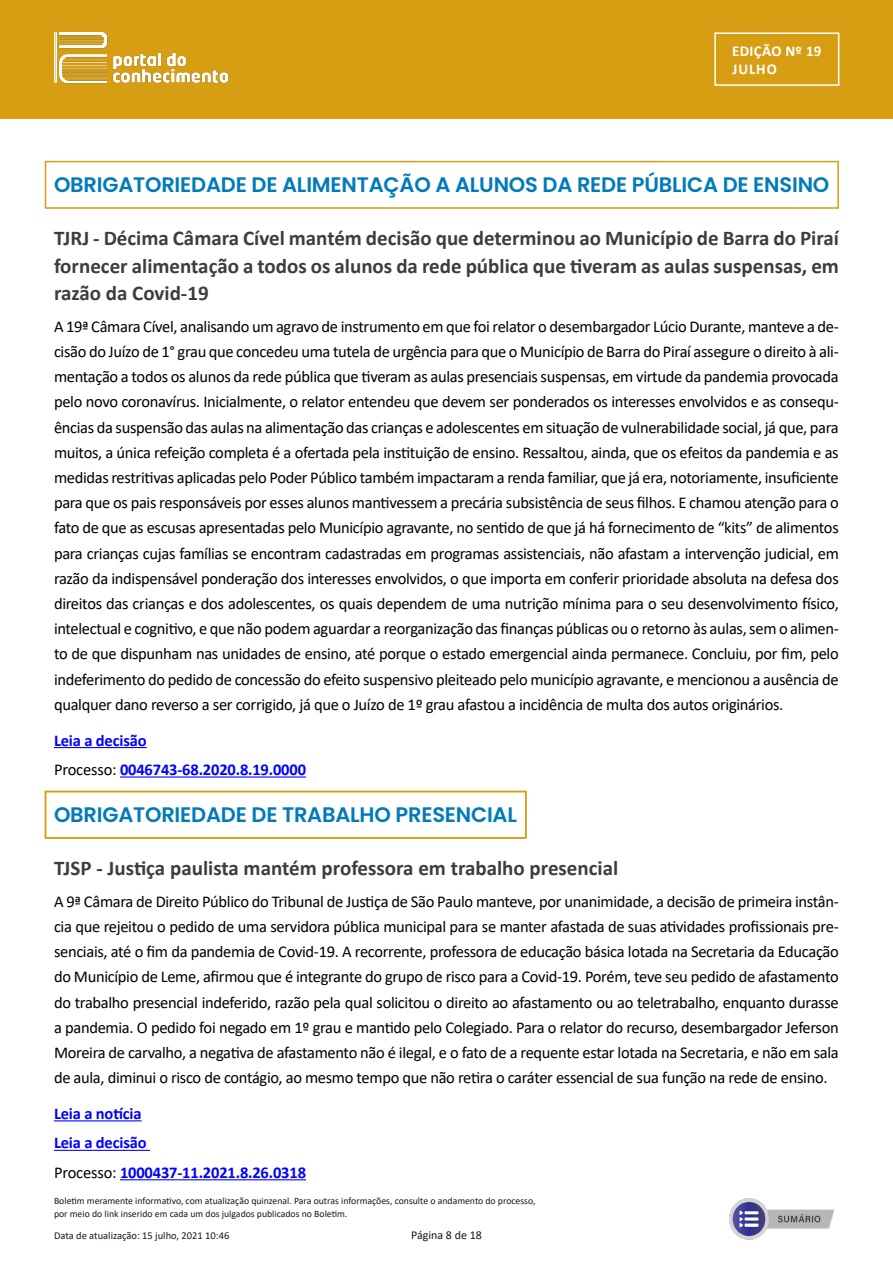
<style>
.page{position:relative;width:893px;height:1263px;background:#fff}
.page>*{position:absolute;margin:0;border:0;box-sizing:border-box;transform-origin:0 0}
.t1{font:700 21px/27.5px "Calibri";color:#3d3d3d;text-align:justify}
.t2{font:600 21px "Poppins";letter-spacing:-.01em;color:#007bb9}
.t3{font:16.5px/25.2px "Calibri";letter-spacing:-.02em;color:#000;text-align:justify}
.t4{font:700 16.5px/29.4px "Calibri";letter-spacing:-.01em;color:#00f}
.t5{font:700 15px/18px "Calibri";letter-spacing:.02em;color:#fff}
.t6{font:12px "Calibri";color:#131a22}
.t7{font:10.5px "Calibri";color:#131a22}
.t8{font:9.75px/12.3px "Calibri";color:#131a22}
.s1{font-weight:400;color:#000}
</style>
<div class="page">
<div style="left:0;top:0;width:893px;height:118px;background:#d89e13"></div>
<img style="left:55px;top:33px;width:173px;height:51px">
<div style="left:714px;top:32px;width:125px;height:54px;border:2px solid #fff"></div>
<div style="left:45px;top:161px;width:794px;height:48px;border:2px solid #d89e13"></div>
<hr style="left:54px;top:747px;width:93px;height:1px;background:#00f">
<hr style="left:120px;top:776px;width:186px;height:1px;background:#00f">
<div style="left:45px;top:791px;width:482px;height:48px;border:2px solid #d89e13"></div>
<hr style="left:54px;top:1120px;width:88px;height:1px;background:#00f">
<hr style="left:54px;top:1150px;width:96px;height:1px;background:#00f">
<hr style="left:120px;top:1179px;width:186px;height:1px;background:#00f">
<img style="left:729px;top:1198px;width:105px;height:42px">
<p class="t5" style="left:732px;top:42px;width:91px">EDIÇÃO Nº 19<br>JULHO</p>
<p class="t2" style="left:54px;top:173px;width:777px">OBRIGATORIEDADE DE ALIMENTAÇÃO A ALUNOS DA REDE PÚBLICA DE ENSINO</p>
<p class="t1" style="left:54px;top:224px;width:786px">TJRJ - Décima Câmara Cível mantém decisão que determinou ao Município de Barra do Piraí fornecer alimentação a todos os alunos da rede pública que tiveram as aulas suspensas, em razão da Covid-19</p>
<p class="t3" style="left:54px;top:313px;width:786px">A 19ª Câmara Cível, analisando um agravo de instrumento em que foi relator o desembargador Lúcio Durante, manteve a de&shy;cisão do Juízo de 1° grau que concedeu uma tutela de urgência para que o Município de Barra do Piraí assegure o direito à ali&shy;mentação a todos os alunos da rede pública que tiveram as aulas presenciais suspensas, em virtude da pandemia provocada pelo novo coronavírus. Inicialmente, o relator entendeu que devem ser ponderados os interesses envolvidos e as consequ&shy;ências da suspensão das aulas na alimentação das crianças e adolescentes em situação de vulnerabilidade social, já que, para muitos, a única refeição completa é a ofertada pela instituição de ensino. Ressaltou, ainda, que os efeitos da pandemia e as medidas restritivas aplicadas pelo Poder Público também impactaram a renda familiar, que já era, notoriamente, insuficiente para que os pais responsáveis por esses alunos mantivessem a precária subsistência de seus filhos. E chamou atenção para o fato de que as escusas apresentadas pelo Município agravante, no sentido de que já há fornecimento de “kits” de alimentos para crianças cujas famílias se encontram cadastradas em programas assistenciais, não afastam a intervenção judicial, em razão da indispensável ponderação dos interesses envolvidos, o que importa em conferir prioridade absoluta na defesa dos direitos das crianças e dos adolescentes, os quais dependem de uma nutrição mínima para o seu desenvolvimento físico, intelectual e cognitivo, e que não podem aguardar a reorganização das finanças públicas ou o retorno às aulas, sem o alimen&shy;to de que dispunham nas unidades de ensino, até porque o estado emergencial ainda permanece. Concluiu, por fim, pelo indeferimento do pedido de concessão do efeito suspensivo pleiteado pelo município agravante, e mencionou a ausência de qualquer dano reverso a ser corrigido, já que o Juízo de 1º grau afastou a incidência de multa dos autos originários.</p>
<p class="t4" style="left:54px;top:725px;width:254px">Leia a decisão<br><span class="s1">Processo:</span> 0046743-68.2020.8.19.0000</p>
<p class="t2" style="left:54px;top:802px;width:465px">OBRIGATORIEDADE DE TRABALHO PRESENCIAL</p>
<p class="t1" style="left:54px;top:854px;width:566px">TJSP - Justiça paulista mantém professora em trabalho presencial</p>
<p class="t3" style="left:54px;top:888px;width:786px">A 9ª Câmara de Direito Público do Tribunal de Justiça de São Paulo manteve, por unanimidade, a decisão de primeira instân&shy;cia que rejeitou o pedido de uma servidora pública municipal para se manter afastada de suas atividades profissionais pre&shy;senciais, até o fim da pandemia de Covid-19. A recorrente, professora de educação básica lotada na Secretaria da Educação do Município de Leme, afirmou que é integrante do grupo de risco para a Covid-19. Porém, teve seu pedido de afastamento do trabalho presencial indeferido, razão pela qual solicitou o direito ao afastamento ou ao teletrabalho, enquanto durasse a pandemia. O pedido foi negado em 1º grau e mantido pelo Colegiado. Para o relator do recurso, desembargador Jeferson Moreira de carvalho, a negativa de afastamento não é ilegal, e o fato de a requente estar lotada na Secretaria, e não em sala de aula, diminui o risco de contágio, ao mesmo tempo que não retira o caráter essencial de sua função na rede de ensino.</p>
<p class="t4" style="left:54px;top:1098px;width:254px">Leia a notícia<br>Leia a decisão<br><span class="s1">Processo:</span> 1000437-11.2021.8.26.0318</p>
<p class="t8" style="left:54px;top:1195px;width:483px">Boletim meramente informativo, com atualização quinzenal. Para outras informações, consulte o andamento do processo, por meio do link inserido em cada um dos julgados publicados no Boletim.</p>
<p class="t7" style="left:54px;top:1229px;width:177px">Data de atualização: 15 julho, 2021 10:46</p>
<p class="t6" style="left:411px;top:1227px;width:72px">Página 8 de 18</p>
</div>
